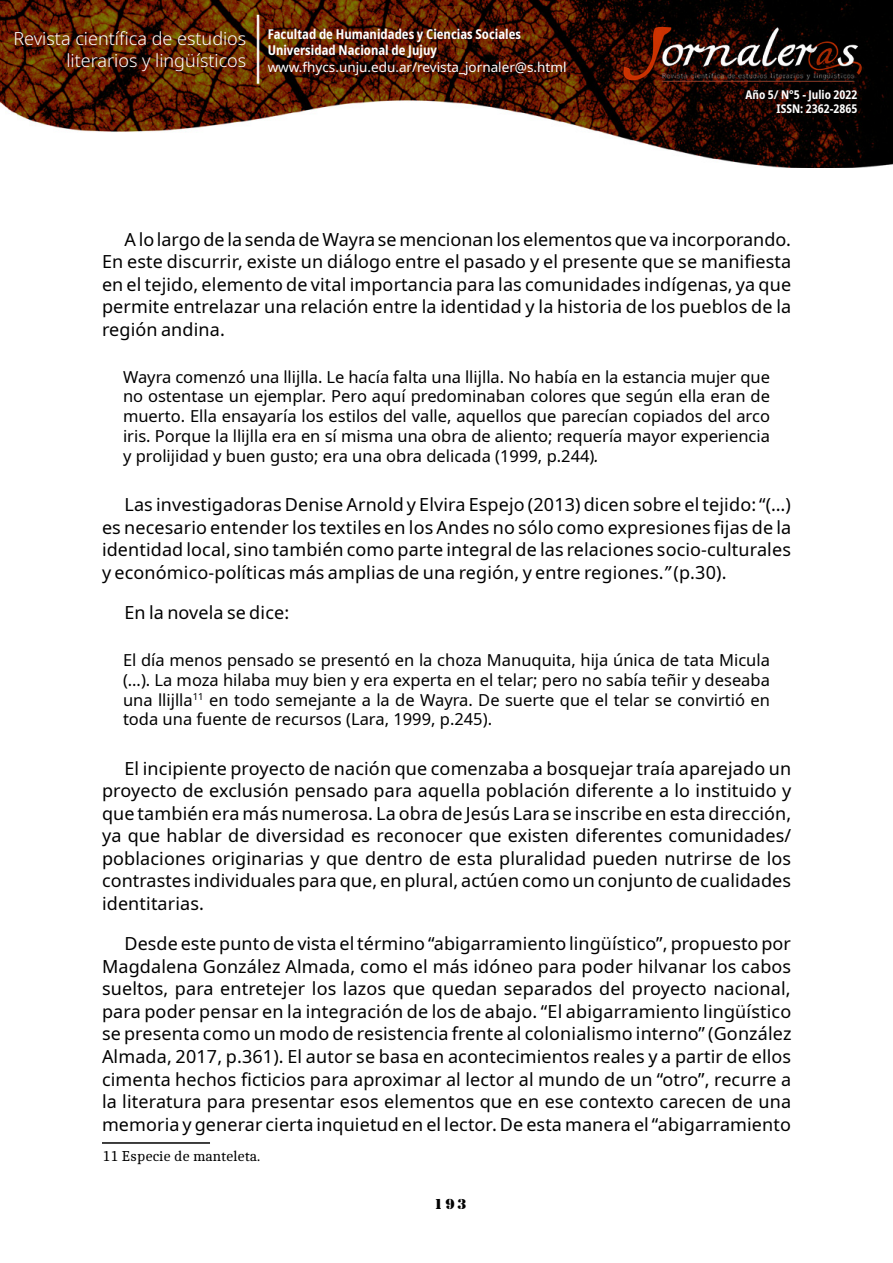
<style>
.page{position:relative;width:893px;height:1263px;background:#fff}
.page>*{position:absolute;margin:0;border:0;box-sizing:border-box;transform-origin:0 0}
.t1{font:18px/22.5px "Noto Sans";letter-spacing:.01em;color:#000;text-align:justify}
.t2{font:300 18px/21.6px "Noto Sans";color:#fff;text-align:right}
.t3{font:16.5px/19.8px "Noto Sans";color:#000;text-align:justify}
.t4{font:15px "Caladea";color:#000}
.t5{font:15px "Stencil";color:#000;scale:1.1 1}
.t6{font:700 condensed 13.5px/16.2px "Noto Sans";color:#fff}
.t7{font:13.5px "Noto Sans";color:#fff}
.t8{font:700 condensed 12px/14.4px "Noto Sans";color:#fff;text-align:right}
.s1{font-style:italic}
</style>
<div class="page">
<img style="left:0;top:0;width:893px;height:167px">
<div style="left:257px;top:15px;width:2px;height:69px;background:#fff;border:1px solid #fff"></div>
<img style="left:621px;top:26px;width:246px;height:55px">
<div style="left:748px;top:92px;width:128px;height:40px;background:#000;opacity:.75"></div>
<hr style="left:102px;top:1142px;width:108px;height:2px;background:#000">
<p class="t2" style="left:14px;top:28px;width:234px">Revista científica de estudios literarios y lingüísticos</p>
<p class="t6" style="left:268px;top:26px;width:255px">Facultad de Humanidades y Ciencias Sociales<br>Universidad Nacional de Jujuy</p>
<p class="t7" style="left:268px;top:57px;width:300px">www.fhycs.unju.edu.ar/revista_jornaler@s.html</p>
<p class="t8" style="left:746px;top:87px;width:113px">Año 5/ N°5 - Julio 2022<br>ISSN: 2362-2865</p>
<p class="t1" style="left:102px;top:228px;width:691px;text-indent:22px">A lo largo de la senda de Wayra se mencionan los elementos que va incorporando.<br>En este discurrir, existe un diálogo entre el pasado y el presente que se manifiesta en el tejido, elemento de vital importancia para las comunidades indígenas, ya que permite entrelazar una relación entre la identidad y la historia de los pueblos de la región andina.</p>
<p class="t3" style="left:123px;top:367px;width:648px">Wayra comenzó una llijlla. Le hacía falta una llijlla. No había en la estancia mujer que no ostentase un ejemplar. Pero aquí predominaban colores que según ella eran de muerto. Ella ensayaría los estilos del valle, aquellos que parecían copiados del arco iris. Porque la llijlla era en sí misma una obra de aliento; requería mayor experiencia y prolijidad y buen gusto; era una obra delicada (1999, p.244)<span class="s1">.</span></p>
<p class="t1" style="left:102px;top:494px;width:691px;text-indent:22px">Las investigadoras Denise Arnold y Elvira Espejo (2013) dicen sobre el tejido:“(…) es necesario entender los textiles en los Andes no sólo como expresiones fijas de la identidad local, sino también como parte integral de las relaciones socio-culturales y económico-políticas más amplias de una región, y entre regiones.<span class="s1">”</span> (p.30).</p>
<p class="t1" style="left:124px;top:602px;width:166px">En la novela se dice:</p>
<p class="t3" style="left:123px;top:650px;width:648px">El día menos pensado se presentó en la choza Manuquita, hija única de tata Micula (…). La moza hilaba muy bien y era experta en el telar; pero no sabía teñir y deseaba una llijlla<sup>11</sup> en todo semejante a la de Wayra. De suerte que el telar se convirtió en toda una fuente de recursos (Lara, 1999, p.245).</p>
<p class="t1" style="left:102px;top:758px;width:691px;text-indent:22px">El incipiente proyecto de nación que comenzaba a bosquejar traía aparejado un proyecto de exclusión pensado para aquella población diferente a lo instituido y que también era más numerosa. La obra de Jesús Lara se inscribe en esta dirección, ya que hablar de diversidad es reconocer que existen diferentes comunidades/ poblaciones originarias y que dentro de esta pluralidad pueden nutrirse de los contrastes individuales para que, en plural, actúen como un conjunto de cualidades identitarias.</p>
<p class="t1" style="left:102px;top:933px;width:691px;text-indent:22px">Desde este punto de vista el término “abigarramiento lingüístico”, propuesto por Magdalena González Almada, como el más idóneo para poder hilvanar los cabos sueltos, para entretejer los lazos que quedan separados del proyecto nacional, para poder pensar en la integración de los de abajo. “El abigarramiento lingüístico se presenta como un modo de resistencia frente al colonialismo interno” (González Almada, 2017, p.361). El autor se basa en acontecimientos reales y a partir de ellos cimenta hechos ficticios para aproximar al lector al mundo de un “otro”, recurre a la literatura para presentar esos elementos que en ese contexto carecen de una memoria y generar cierta inquietud en el lector. De esta manera el “abigarramiento</p>
<p class="t4" style="left:102px;top:1147px;width:160px">11 Especie de manteleta.</p>
<p class="t5" style="left:434px;top:1195px;width:31px">193</p>
</div>
